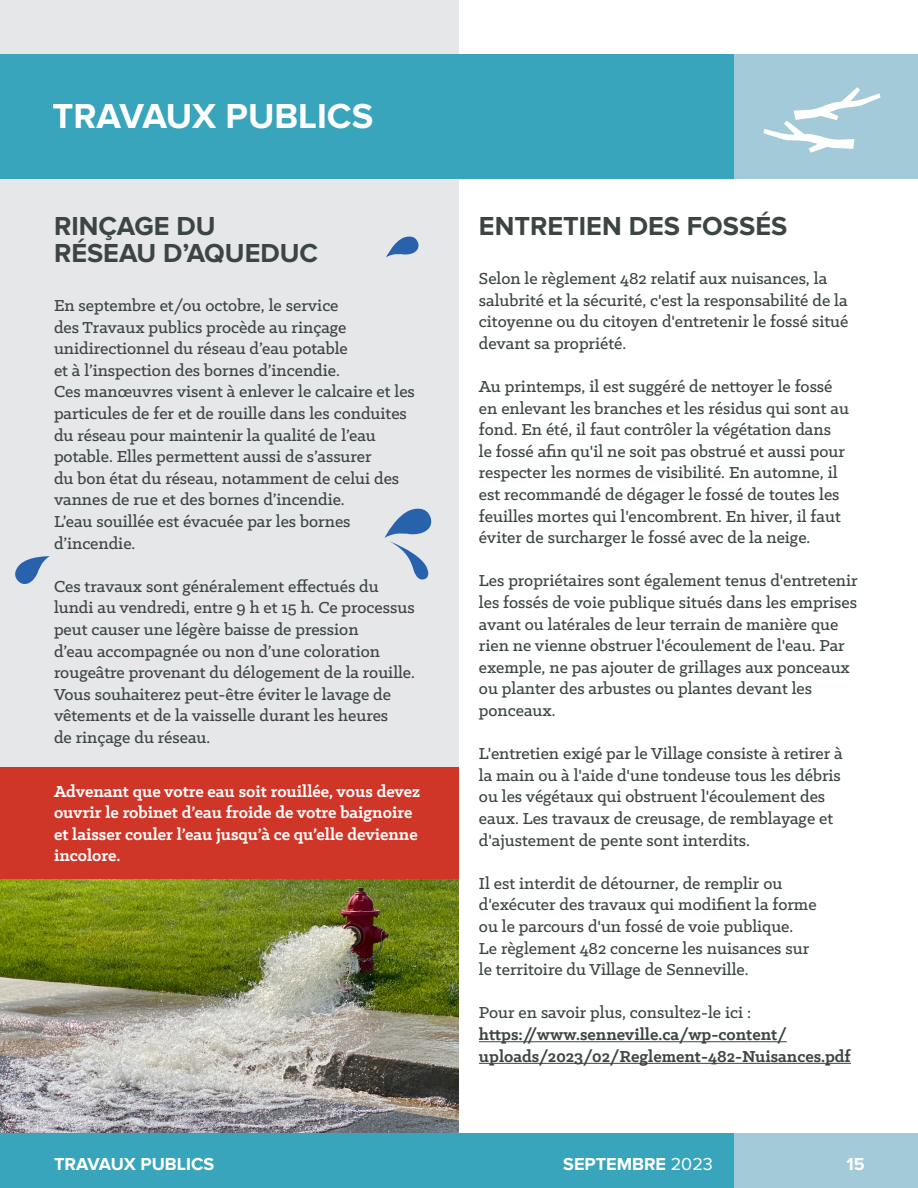
<style>
.page{position:relative;width:918px;height:1188px;background:#fff}
.page>*{position:absolute;margin:0;border:0;box-sizing:border-box;transform-origin:0 0}
.t1{font:700 36px "Proxima Nova";color:#fff}
.t2{font:700 27px/27px "Proxima Nova";color:#3b4543}
.t3{font:500 18px/21.6px "Klinic Slab";color:#3b4543}
.t4{font:700 18px/21.6px "Klinic Slab";color:#fff}
.t5{font:700 18px/21.6px "Klinic Slab";color:#3b4543}
.t6{font:700 18px "Proxima Nova";color:#fff}
.s1{font-weight:500}
.s2{font-weight:400}
</style>
<div class="page">
<div style="left:0;top:0;width:459px;height:1188px;background:#e6e7e9"></div>
<img style="left:0;top:879px;width:459px;height:255px">
<div style="left:0;top:1134px;width:734px;height:54px;background:#39a5bc"></div>
<div style="left:734px;top:1134px;width:184px;height:54px;background:#a3cad8"></div>
<div style="left:0;top:54px;width:734px;height:125px;background:#39a5bc"></div>
<div style="left:734px;top:54px;width:184px;height:125px;background:#a3cad8"></div>
<div style="left:0;top:768px;width:459px;height:111px;background:#d03628"></div>
<svg style="left:763px;top:87px;width:118px;height:66px"></svg>
<hr style="left:479px;top:1041px;width:308px;height:1px;background:#3b4543">
<hr style="left:479px;top:1063px;width:372px;height:1px;background:#3b4543">
<svg style="left:15px;top:556px;width:35px;height:28px"></svg>
<svg style="left:384px;top:508px;width:48px;height:72px"></svg>
<svg style="left:386px;top:236px;width:33px;height:21px"></svg>
<p class="t1" style="left:52px;top:96px;width:322px">TRAVAUX PUBLICS</p>
<p class="t2" style="left:54px;top:213px;width:266px">RINÇAGE DU<br>RÉSEAU D’AQUEDUC</p>
<p class="t3" style="left:54px;top:294px;width:362px">En septembre et/ou octobre, le service<br>des Travaux publics procède au rinçage unidirectionnel du réseau d’eau potable<br>et à l’inspection des bornes d’incendie.<br>Ces manœuvres visent à enlever le calcaire et les particules de fer et de rouille dans les conduites du réseau pour maintenir la qualité de l’eau potable. Elles permettent aussi de s’assurer<br>du bon état du réseau, notamment de celui des vannes de rue et des bornes d’incendie.<br>L’eau souillée est évacuée par les bornes d’incendie.</p>
<p class="t3" style="left:54px;top:575px;width:363px">Ces travaux sont généralement effectués du lundi au vendredi, entre 9 h et 15 h. Ce processus peut causer une légère baisse de pression<br>d’eau accompagnée ou non d’une coloration rougeâtre provenant du délogement de la rouille.<br>Vous souhaiterez peut-être éviter le lavage de vêtements et de la vaisselle durant les heures<br>de rinçage du réseau.</p>
<p class="t4" style="left:54px;top:780px;width:368px">Advenant que votre eau soit rouillée, vous devez ouvrir le robinet d’eau froide de votre baignoire et laisser couler l’eau jusqu’à ce qu’elle devienne incolore.</p>
<p class="t2" style="left:479px;top:213px;width:310px">ENTRETIEN DES FOSSÉS</p>
<p class="t3" style="left:479px;top:267px;width:371px">Selon le règlement 482 relatif aux nuisances, la salubrité et la sécurité, c'est la responsabilité de la citoyenne ou du citoyen d'entretenir le fossé situé devant sa propriété.</p>
<p class="t3" style="left:479px;top:375px;width:372px">Au printemps, il est suggéré de nettoyer le fossé en enlevant les branches et les résidus qui sont au fond. En été, il faut contrôler la végétation dans<br>le fossé afin qu'il ne soit pas obstrué et aussi pour respecter les normes de visibilité. En automne, il est recommandé de dégager le fossé de toutes les feuilles mortes qui l'encombrent. En hiver, il faut éviter de surcharger le fossé avec de la neige.</p>
<p class="t3" style="left:479px;top:570px;width:380px">Les propriétaires sont également tenus d'entretenir les fossés de voie publique situés dans les emprises avant ou latérales de leur terrain de manière que rien ne vienne obstruer l'écoulement de l'eau. Par exemple, ne pas ajouter de grillages aux ponceaux ou planter des arbustes ou plantes devant les ponceaux.</p>
<p class="t3" style="left:479px;top:742px;width:365px">L'entretien exigé par le Village consiste à retirer à la main ou à l'aide d'une tondeuse tous les débris ou les végétaux qui obstruent l'écoulement des eaux. Les travaux de creusage, de remblayage et d'ajustement de pente sont interdits.</p>
<p class="t3" style="left:479px;top:872px;width:339px">Il est interdit de détourner, de remplir ou d'exécuter des travaux qui modifient la forme ou le parcours d'un fossé de voie publique.<br>Le règlement 482 concerne les nuisances sur le territoire du Village de Senneville.</p>
<p class="t5" style="left:479px;top:1002px;width:373px"><span class="s1">Pour en savoir plus, consultez-le ici : </span>https://www.senneville.ca/wp-content/ uploads/2023/02/Reglement-482-Nuisances.pdf</p>
<p class="t6" style="left:54px;top:1154px;width:162px">TRAVAUX PUBLICS</p>
<p class="t6" style="left:563px;top:1154px;width:151px">SEPTEMBRE <span class="s2">2023</span></p>
<p class="t6" style="left:846px;top:1154px;width:20px">15</p>
</div>
